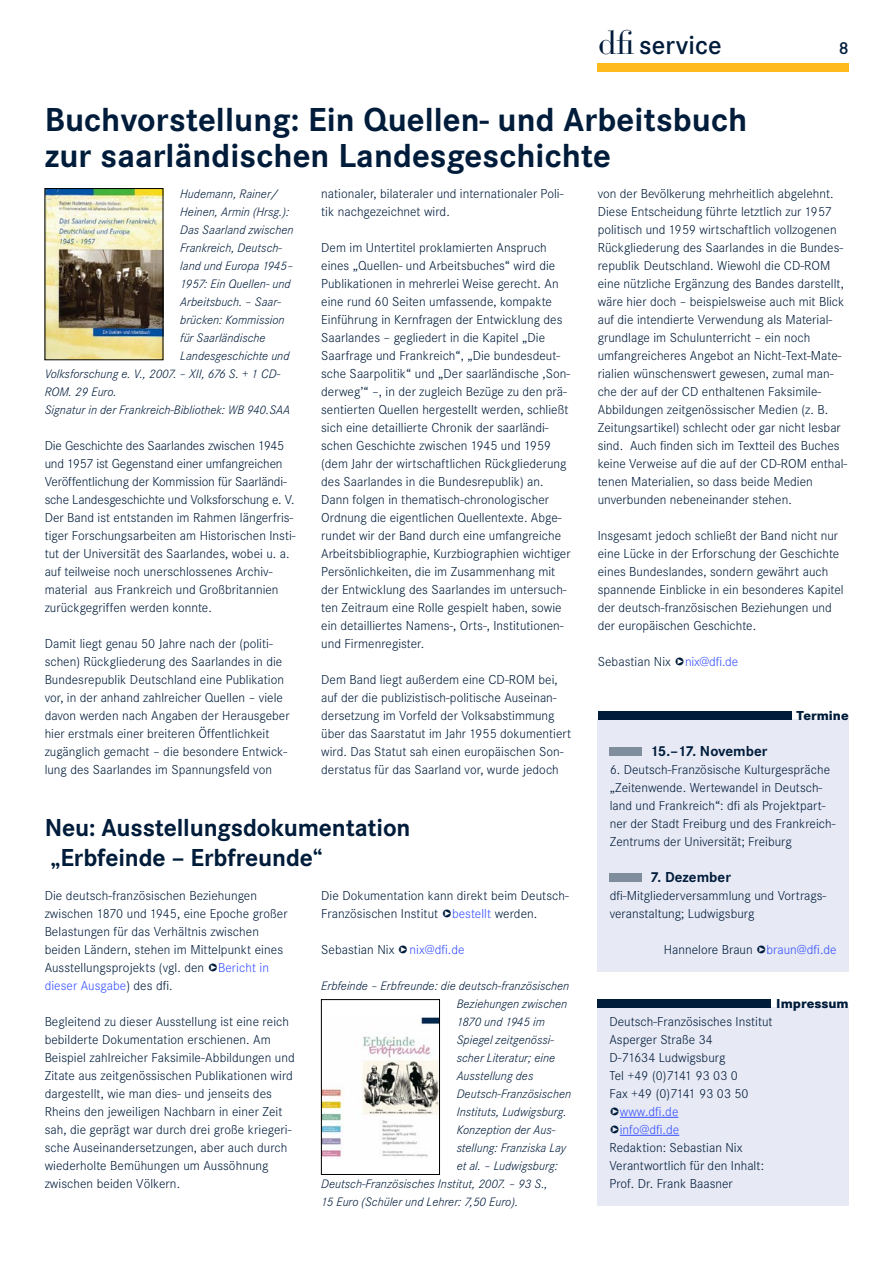
<style>
.page{position:relative;width:893px;height:1263px;background:#fff}
.page>*{position:absolute;margin:0;border:0;box-sizing:border-box;transform-origin:0 0}
.t1{font:700 34.5px/36px "Corporate S";letter-spacing:.005em;color:#001c3b}
.t2{font:600 27px "Corporate S";letter-spacing:.005em;color:#001c3b}
.t3{font:700 25.5px/30px "Corporate S";letter-spacing:-.005em;color:#001c3b}
.t4{font:600 18px "Corporate S";color:#001c3b}
.t5{font:700 15px "Corporate S";color:#001c3b}
.t6{font:300 13.5px/18px "Corporate S";letter-spacing:.005em;color:#001c3b}
.t7{font:800 13.5px "Corporate S";letter-spacing:.005em;color:#001c3b}
.t8{font:300 13.5px "Corporate S";letter-spacing:.005em;color:#3751ff}
.t9{font:italic 300 12.75px "Corporate S";letter-spacing:.005em;color:#001c3b}
.s1{font-family:"Bauer Bodoni";font-weight:400;font-size:33px}
.s2{color:#3751ff}
.s3{color:#001c3b}
</style>
<div class="page">
<div style="left:597px;top:63px;width:251px;height:9px;background:#ffba1d"></div>
<img style="left:323px;top:1017px;width:114px;height:140px">
<div style="left:321px;top:999px;width:118px;height:176px;border:1px solid #000"></div>
<div style="left:597px;top:1008px;width:251px;height:198px;background:#e7e9f4"></div>
<div style="left:597px;top:999px;width:174px;height:9px;background:#001c3b"></div>
<svg style="left:619px;top:1117px;width:59px;height:1px"></svg>
<svg style="left:619px;top:1135px;width:13px;height:1px"></svg>
<hr style="left:632px;top:1135px;width:30px;height:1px;background:#3751ff">
<svg style="left:662px;top:1135px;width:17px;height:1px"></svg>
<img style="left:47px;top:190px;width:114px;height:168px">
<div style="left:45px;top:188px;width:118px;height:172px;border:1px solid #000"></div>
<div style="left:597px;top:720px;width:251px;height:252px;background:#e7e9f4"></div>
<div style="left:597px;top:711px;width:194px;height:9px;background:#001c3b"></div>
<div style="left:609px;top:747px;width:33px;height:9px;background:#808d9d"></div>
<div style="left:609px;top:873px;width:33px;height:9px;background:#808d9d"></div>
<h2 class="t2" style="left:597px;top:34px;width:125px"><span class="s1">dfi</span> service</h2>
<h3 class="t4" style="left:838px;top:41px;width:11px">8</h3>
<h1 class="t1" style="left:45px;top:104px;width:704px">Buchvorstellung: Ein Quellen- und Arbeitsbuch zur saarländischen Landesgeschichte</h1>
<p class="t6" style="left:321px;top:186px;width:244px">nationaler, bilateraler und internationaler Poli&shy;tik nachgezeichnet wird.</p>
<p class="t6" style="left:321px;top:240px;width:251px">Dem im Untertitel proklamierten Anspruch eines „Quellen- und Arbeitsbuches“ wird die Publikationen in mehrerlei Weise gerecht. An eine rund 60 Seiten umfassende, kompakte Einführung in Kernfragen der Entwicklung des Saarlandes – gegliedert in die Kapitel „Die Saarfrage und Frankreich“, „Die bundesdeut&shy;sche Saarpolitik“ und „Der saarländische ‚Son&shy;derweg’“ –, in der zugleich Bezüge zu den prä&shy;sentierten Quellen hergestellt werden, schließt sich eine detaillierte Chronik der saarländi&shy;schen Geschichte zwischen 1945 und 1959 (dem Jahr der wirtschaftlichen Rückgliederung des Saarlandes in die Bundesrepublik) an.<br>Dann folgen in thematisch-chronologischer Ordnung die eigentlichen Quellentexte. Abge&shy;rundet wir der Band durch eine umfangreiche Arbeitsbibliographie, Kurzbiographien wichtiger Persönlichkeiten, die im Zusammenhang mit der Entwicklung des Saarlandes im untersuch&shy;ten Zeitraum eine Rolle gespielt haben, sowie ein detailliertes Namens-, Orts-, Institutionen&shy;und Firmenregister.</p>
<p class="t6" style="left:321px;top:672px;width:251px">Dem Band liegt außerdem eine CD-ROM bei, auf der die publizistisch-politische Auseinan&shy;dersetzung im Vorfeld der Volksabstimmung über das Saarstatut im Jahr 1955 dokumentiert wird. Das Statut sah einen europäischen Son&shy;derstatus für das Saarland vor, wurde jedoch</p>
<p class="t6" style="left:597px;top:186px;width:251px">von der Bevölkerung mehrheitlich abgelehnt.<br>Diese Entscheidung führte letztlich zur 1957 politisch und 1959 wirtschaftlich vollzogenen Rückgliederung des Saarlandes in die Bundes&shy;republik Deutschland. Wiewohl die CD-ROM eine nützliche Ergänzung des Bandes darstellt, wäre hier doch – beispielsweise auch mit Blick auf die intendierte Verwendung als Material&shy;grundlage im Schulunterricht – ein noch umfangreicheres Angebot an Nicht-Text-Mate&shy;rialien wünschenswert gewesen, zumal man&shy;che der auf der CD enthaltenen Faksimile-Abbildungen zeitgenössischer Medien (z. B.<br>Zeitungsartikel) schlecht oder gar nicht lesbar sind. Auch finden sich im Textteil des Buches keine Verweise auf die auf der CD-ROM enthal&shy;tenen Materialien, so dass beide Medien unverbunden nebeneinander stehen.</p>
<p class="t6" style="left:597px;top:528px;width:247px">Insgesamt jedoch schließt der Band nicht nur eine Lücke in der Erforschung der Geschichte eines Bundeslandes, sondern gewährt auch spannende Einblicke in ein besonderes Kapitel der deutsch-französischen Beziehungen und der europäischen Geschichte.</p>
<p class="t6" style="left:597px;top:654px;width:142px">Sebastian Nix ❑<span class="s2">nix@dfi.de</span></p>
<p class="t9" style="left:180px;top:189px;width:100px">Hudemann, Rainer/</p>
<p class="t9" style="left:180px;top:207px;width:111px">Heinen, Armin (Hrsg.):</p>
<p class="t9" style="left:180px;top:225px;width:115px">Das Saarland zwischen</p>
<p class="t9" style="left:180px;top:243px;width:103px">Frankreich, Deutsch-</p>
<p class="t9" style="left:180px;top:261px;width:115px">land und Europa 1945–</p>
<p class="t9" style="left:180px;top:279px;width:112px">1957: Ein Quellen- und</p>
<p class="t9" style="left:180px;top:297px;width:102px">Arbeitsbuch. – Saar-</p>
<p class="t9" style="left:180px;top:315px;width:106px">brücken: Kommission</p>
<p class="t9" style="left:180px;top:333px;width:87px">für Saarländische</p>
<p class="t9" style="left:180px;top:351px;width:111px">Landesgeschichte und</p>
<p class="t9" style="left:45px;top:369px;width:237px">Volksforschung e. V., 2007. – XII, 676 S. + 1 CD-</p>
<p class="t9" style="left:45px;top:387px;width:74px">ROM. 29 Euro.</p>
<p class="t9" style="left:45px;top:405px;width:247px">Signatur in der Frankreich-Bibliothek: WB 940.SAA</p>
<p class="t6" style="left:45px;top:438px;width:252px">Die Geschichte des Saarlandes zwischen 1945 und 1957 ist Gegenstand einer umfangreichen Veröffentlichung der Kommission für Saarländi&shy;sche Landesgeschichte und Volksforschung e. V.<br>Der Band ist entstanden im Rahmen längerfris&shy;tiger Forschungsarbeiten am Historischen Insti&shy;tut der Universität des Saarlandes, wobei u. a. auf teilweise noch unerschlossenes Archiv&shy;material aus Frankreich und Großbritannien zurückgegriffen werden konnte.</p>
<p class="t6" style="left:45px;top:636px;width:246px">Damit liegt genau 50 Jahre nach der (politi&shy;schen) Rückgliederung des Saarlandes in die Bundesrepublik Deutschland eine Publikation vor, in der anhand zahlreicher Quellen – viele davon werden nach Angaben der Herausgeber hier erstmals einer breiteren Öffentlichkeit zugänglich gemacht – die besondere Entwick&shy;lung des Saarlandes im Spannungsfeld von</p>
<p class="t7" style="left:796px;top:710px;width:54px">Termine</p>
<p class="t5" style="left:650px;top:745px;width:119px">15.–17. November</p>
<p class="t6" style="left:609px;top:762px;width:227px">6. Deutsch-Französische Kulturgespräche „Zeitenwende. Wertewandel in Deutsch&shy;land und Frankreich“: dfi als Projektpart&shy;ner der Stadt Freiburg und des Frankreich-Zentrums der Universität; Freiburg</p>
<h3 class="t3" style="left:45px;top:815px;width:367px">Neu: Ausstellungsdokumentation „Erbfeinde – Erbfreunde“</h3>
<p class="t6" style="left:45px;top:888px;width:244px">Die deutsch-französischen Beziehungen zwischen 1870 und 1945, eine Epoche großer Belastungen für das Verhältnis zwischen beiden Ländern, stehen im Mittelpunkt eines Ausstellungsprojekts (vgl. den ❑<span class="s2">Bericht in dieser Ausgabe</span>) des dfi.</p>
<p class="t6" style="left:45px;top:1014px;width:252px">Begleitend zu dieser Ausstellung ist eine reich bebilderte Dokumentation erschienen. Am Beispiel zahlreicher Faksimile-Abbildungen und Zitate aus zeitgenössischen Publikationen wird dargestellt, wie man dies- und jenseits des Rheins den jeweiligen Nachbarn in einer Zeit sah, die geprägt war durch drei große kriegeri&shy;sche Auseinandersetzungen, aber auch durch wiederholte Bemühungen um Aussöhnung zwischen beiden Völkern.</p>
<p class="t5" style="left:650px;top:871px;width:82px">7. Dezember</p>
<p class="t6" style="left:609px;top:888px;width:218px">dfi-Mitgliederversammlung und Vortrags&shy;veranstaltung; Ludwigsburg</p>
<p class="t6" style="left:663px;top:942px;width:174px">Hannelore Braun ❑<span class="s2">braun@dfi.de</span></p>
<p class="t6" style="left:321px;top:888px;width:249px">Die Dokumentation kann direkt beim Deutsch-<br>Französischen Institut ❑<span class="s2">bestellt</span> werden.</p>
<p class="t6" style="left:321px;top:942px;width:145px">Sebastian Nix ❑<span class="s2">nix@dfi.de</span></p>
<p class="t9" style="left:321px;top:981px;width:250px">Erbfeinde – Erbfreunde: die deutsch-französischen</p>
<p class="t9" style="left:456px;top:999px;width:112px">Beziehungen zwischen</p>
<p class="t9" style="left:456px;top:1017px;width:90px">1870 und 1945 im</p>
<p class="t9" style="left:456px;top:1035px;width:99px">Spiegel zeitgenössi-</p>
<p class="t9" style="left:456px;top:1053px;width:100px">scher Literatur; eine</p>
<p class="t9" style="left:456px;top:1071px;width:78px">Ausstellung des</p>
<p class="t9" style="left:456px;top:1089px;width:116px">Deutsch-Französischen</p>
<p class="t9" style="left:456px;top:1107px;width:111px">Instituts, Ludwigsburg.</p>
<p class="t9" style="left:456px;top:1125px;width:100px">Konzeption der Aus-</p>
<p class="t9" style="left:456px;top:1143px;width:111px">stellung: Franziska Lay</p>
<p class="t9" style="left:456px;top:1161px;width:103px">et al. – Ludwigsburg:</p>
<p class="t9" style="left:321px;top:1179px;width:228px">Deutsch-Französisches Institut, 2007. – 93 S.,</p>
<p class="t9" style="left:321px;top:1197px;width:198px">15 Euro (Schüler und Lehrer: 7,50 Euro).</p>
<p class="t7" style="left:776px;top:998px;width:74px">Impressum</p>
<p class="t6" style="left:609px;top:1014px;width:165px">Deutsch-Französisches Institut<br>Asperger Straße 34<br>D-71634 Ludwigsburg<br>Tel +49 (0)7141 93 03 0<br>Fax +49 (0)7141 93 03 50</p>
<p class="t8" style="left:609px;top:1106px;width:70px"><span class="s3">❑</span>www.dfi.de</p>
<p class="t6" style="left:609px;top:1122px;width:156px">❑<span class="s2">info@dfi.de<br></span>Redaktion: Sebastian Nix<br>Verantwortlich für den Inhalt:<br>Prof. Dr. Frank Baasner</p>
</div>
